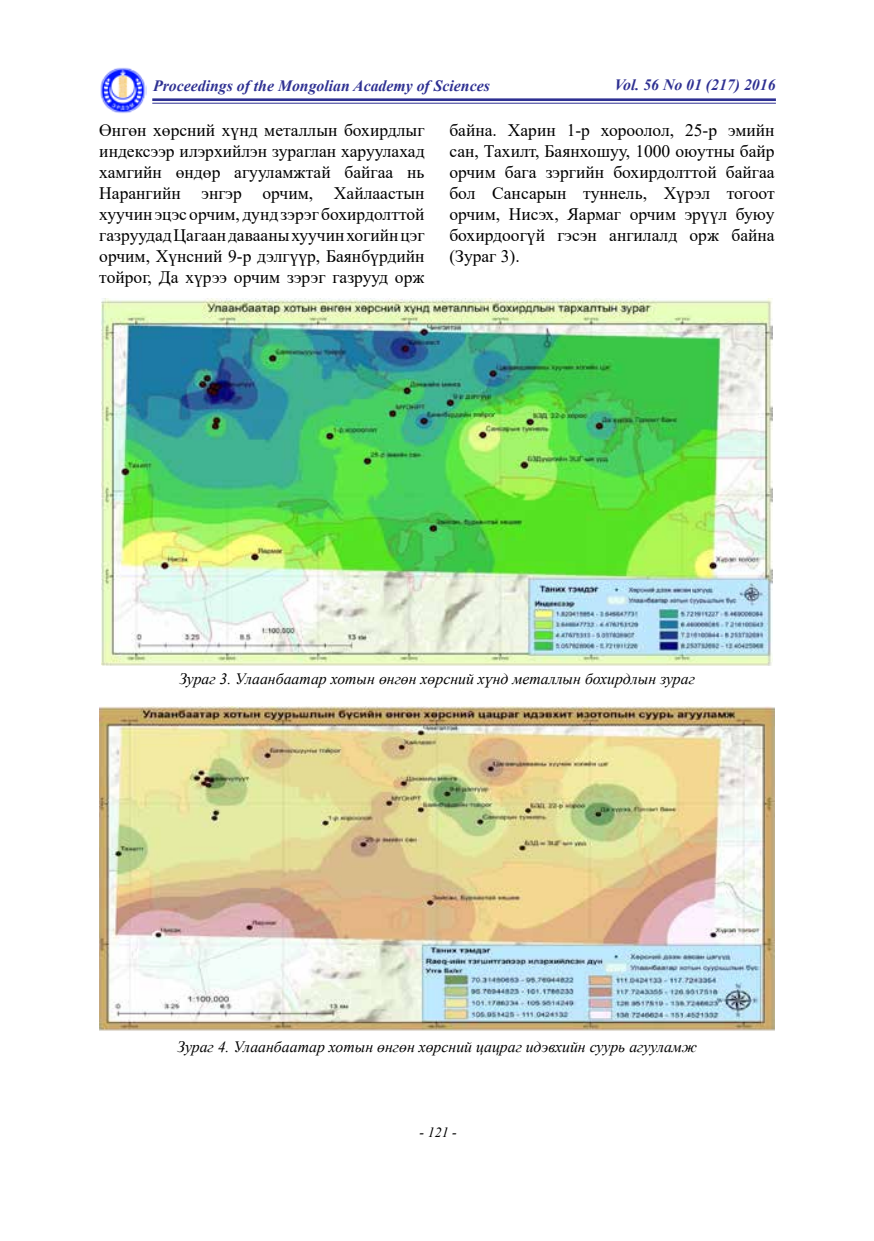
<style>
.page{position:relative;width:874px;height:1241px;background:#fff}
.page>*{position:absolute;margin:0;border:0;box-sizing:border-box;transform-origin:0 0}
.t1{font:17.5px/21px "Times New Roman";color:#000;text-align:justify}
.t2{font:italic 15.75px "Times New Roman";color:#000}
.t3{font:italic 700 15.75px "Times New Roman";color:#2e3092}
.t4{font:italic 14px "Times New Roman";color:#000}
</style>
<div class="page">
<hr style="left:152px;top:98px;width:623px;height:3px;background:#2e3092">
<hr style="left:152px;top:103px;width:623px;height:1px;background:#2e3092">
<img style="left:100px;top:67px;width:47px;height:46px">
<img style="left:102px;top:298px;width:669px;height:367px">
<img style="left:99px;top:706px;width:675px;height:325px">
<p class="t3" style="left:153px;top:75px;width:338px">Proceedings of the Mongolian Academy of Sciences</p>
<p class="t3" style="left:614px;top:74px;width:162px">Vol. 56 No 01 (217) 2016</p>
<p class="t1" style="left:99px;top:119px;width:326px">Өнгөн хөрсний хүнд металлын бохирдлыг индексээр илэрхийлэн зураглан харуулахад хамгийн өндөр агууламжтай байгаа нь Нарангийн энгэр орчим, Хайлаастын хуучин эцэс орчим, дунд зэрэг бохирдолттой газруудад Цагаан давааны хуучин хогийн цэг орчим, Хүнсний 9-р дэлгүүр, Баянбүрдийн тойрог, Да хүрээ орчим зэрэг газрууд орж</p>
<p class="t1" style="left:449px;top:119px;width:326px">байна. Харин 1-р хороолол, 25-р эмийн сан, Тахилт, Баянхошуу, 1000 оюутны байр орчим бага зэргийн бохирдолттой байгаа бол Сансарын туннель, Хүрэл тогоот орчим, Нисэх, Яармаг орчим эрүүл буюу бохирдоогүй гэсэн ангилалд орж байна (Зураг 3).</p>
<p class="t2" style="left:179px;top:668px;width:517px">Зураг 3. Улаанбаатар хотын өнгөн хөрсний хүнд металлын бохирдлын зураг</p>
<p class="t2" style="left:177px;top:1036px;width:520px">Зураг 4. Улаанбаатар хотын өнгөн хөрсний цацраг идэвхийн суурь агууламж</p>
<p class="t4" style="left:419px;top:1122px;width:39px">- 121 -</p>
</div>
